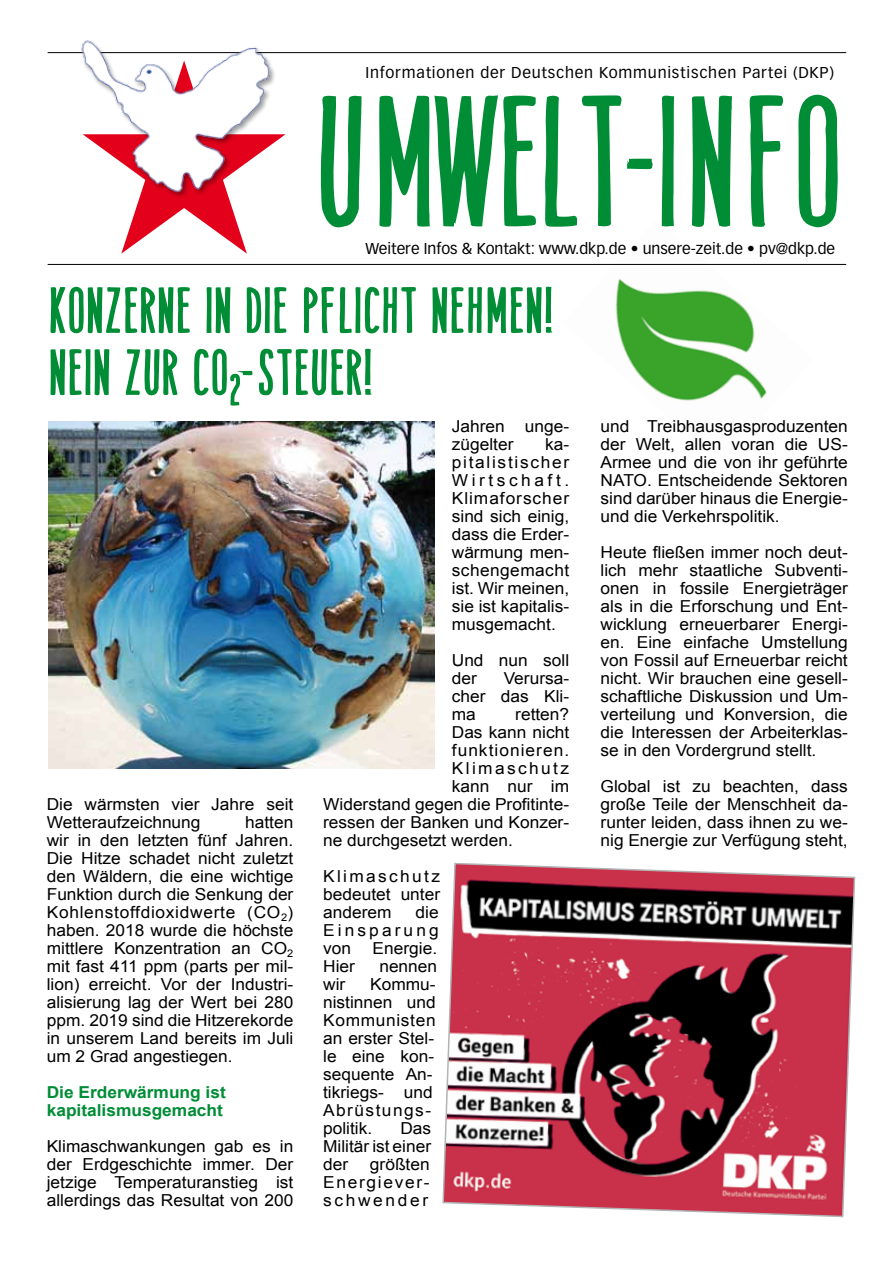
<style>
.page{position:relative;width:893px;height:1263px;background:#fff}
.page>*{position:absolute;margin:0;border:0;box-sizing:border-box;transform-origin:0 0}
.t1{font:180.75px "Tamales";letter-spacing:-.02em;color:#008d36;scale:1.21 1}
.t2{font:62.55px/61.9px "Tamales";color:#008d36;scale:1.23 1}
.t3{font:16.5px/18px "Arial";color:#000;text-align:justify;scale:1.05 1}
.t4{font:700 16.5px/18px "Arial";color:#008d36;scale:1.05 1}
.t5{font:16.5px "Arial";letter-spacing:.06em;color:#000;scale:1.05 1}
.t6{font:16.5px "Arial";letter-spacing:.14em;color:#000;scale:1.05 1}
.t7{font:15.45px "Vectora LT Std";color:#000}
.t8{font:15.45px "Vectora LT Std";letter-spacing:.05em;color:#000}
</style>
<div class="page">
<img style="left:654px;top:263px;width:159px;height:138px">
<svg style="left:661px;top:95px;width:13px;height:132px"></svg>
<svg style="left:690px;top:53px;width:44px;height:174px"></svg>
<svg style="left:749px;top:95px;width:35px;height:132px"></svg>
<svg style="left:798px;top:94px;width:40px;height:134px"></svg>
<hr style="left:48px;top:52px;width:798px;height:1px;background:#000">
<hr style="left:48px;top:264px;width:798px;height:1px;background:#000">
<svg style="left:49px;top:52px;width:605px;height:354px"></svg>
<img style="left:77px;top:40px;width:200px;height:158px">
<img style="left:48px;top:421px;width:387px;height:347px">
<svg style="left:442px;top:862px;width:414px;height:356px"></svg>
<p class="t8" style="left:366px;top:63px;width:470px">Informationen der Deutschen Kommunistischen Partei (DKP)</p>
<h1 class="t1" style="left:313px;top:76px;width:440px">UMWELT-INFO</h1>
<p class="t7" style="left:365px;top:239px;width:471px">Weitere Infos &amp; Kontakt: www.dkp.de • unsere-zeit.de • pv@dkp.de</p>
<h2 class="t2" style="left:48px;top:279px;width:413px">KONZERNE IN DIE PFLICHT NEHMEN!<br>NEIN ZUR CO <sub>2</sub>-STEUER!</h2>
<p class="t3" style="left:47px;top:795px;width:236px">Die wärmsten vier Jahre seit<br>Wetteraufzeichnung</p>
<p class="t3" style="left:47px;top:813px;width:236px;text-indent:198px">hatten wir in den letzten fünf Jahren.<br>Die Hitze schadet nicht zuletzt den Wäldern, die eine wichtige Funktion durch die Senkung der Kohlenstoffdioxidwerte (CO<sub>2</sub>) haben. 2018 wurde die höchste mittlere Konzentration an CO<sub>2 </sub>mit fast 411 ppm (parts per mil&shy;lion) erreicht. Vor der Industri&shy;alisierung lag der Wert bei 280 ppm. 2019 sind die Hitzerekorde in unserem Land bereits im Juli um 2 Grad angestiegen.</p>
<p class="t4" style="left:47px;top:1084px;width:172px">Die Erderwärmung ist kapitalismusgemacht</p>
<p class="t3" style="left:47px;top:1137px;width:236px">Klimaschwankungen gab es in der Erdgeschichte immer. Der jetzige Temperaturanstieg ist allerdings das Resultat von 200</p>
<p class="t3" style="left:452px;top:417px;width:113px">Jahren unge&shy;zügelter</p>
<p class="t3" style="left:452px;top:435px;width:113px;text-indent:93px">ka&shy;pitalistischer Wirtschaft.<br>Klimaforscher sind sich einig, dass die Erder&shy;wärmung men&shy;schengemacht ist. Wir meinen, sie ist kapitalis&shy;musgemacht.</p>
<p class="t3" style="left:452px;top:651px;width:113px">Und nun soll der</p>
<p class="t3" style="left:452px;top:669px;width:113px;text-indent:52px">Verursa&shy;cher das Kli&shy;ma</p>
<p class="t3" style="left:515px;top:705px;width:53px">retten?</p>
<p class="t3" style="left:452px;top:723px;width:113px">Das kann nicht</p>
<p class="t5" style="left:452px;top:739px;width:113px">funktionieren.</p>
<p class="t6" style="left:452px;top:757px;width:113px">Klimaschutz</p>
<p class="t3" style="left:452px;top:777px;width:113px">kann nur im</p>
<p class="t3" style="left:323px;top:795px;width:236px">Widerstand gegen die Profitinte-</p>
<p class="t3" style="left:323px;top:813px;width:236px">ressen der Banken und Konzer-</p>
<p class="t3" style="left:323px;top:831px;width:182px">ne durchgesetzt werden.</p>
<p class="t3" style="left:323px;top:867px;width:113px">Klimaschutz bedeutet unter anderem</p>
<p class="t3" style="left:323px;top:903px;width:112px;text-indent:92px">die Einsparung von</p>
<p class="t3" style="left:373px;top:939px;width:63px">Energie.</p>
<p class="t3" style="left:323px;top:957px;width:32px">Hier</p>
<p class="t3" style="left:379px;top:957px;width:57px">nennen</p>
<p class="t3" style="left:323px;top:975px;width:23px">wir</p>
<p class="t3" style="left:323px;top:975px;width:109px;text-align:left;text-indent:47px">Kommu&shy;nistinnen und<br>Kommunisten an erster Stel&shy;le eine kon&shy;sequente An&shy;tikriegs- und<br>Abrüstungs&shy;politik.</p>
<p class="t3" style="left:323px;top:1119px;width:104px;text-indent:77px">Das Militär ist einer der</p>
<p class="t3" style="left:323px;top:1155px;width:103px;text-indent:47px">größten Energiever&shy;schwender</p>
<p class="t3" style="left:601px;top:417px;width:237px">und Treibhausgasproduzenten der Welt, allen voran die US-Armee und die von ihr geführte NATO. Entscheidende Sektoren sind darüber hinaus die Energie&shy;und die Verkehrspolitik.</p>
<p class="t3" style="left:601px;top:543px;width:237px">Heute fließen immer noch deut&shy;lich mehr staatliche Subventi&shy;onen in fossile Energieträger als in die Erforschung und Ent&shy;wicklung erneuerbarer Energi&shy;en. Eine einfache Umstellung von Fossil auf Erneuerbar reicht nicht. Wir brauchen eine gesell&shy;schaftliche Diskussion und Um&shy;verteilung und Konversion, die die Interessen der Arbeiterklas&shy;se in den Vordergrund stellt.</p>
<p class="t3" style="left:601px;top:777px;width:237px">Global ist zu beachten, dass große Teile der Menschheit da&shy;runter leiden, dass ihnen zu we&shy;nig Energie zur Verfügung steht,</p>
</div>
